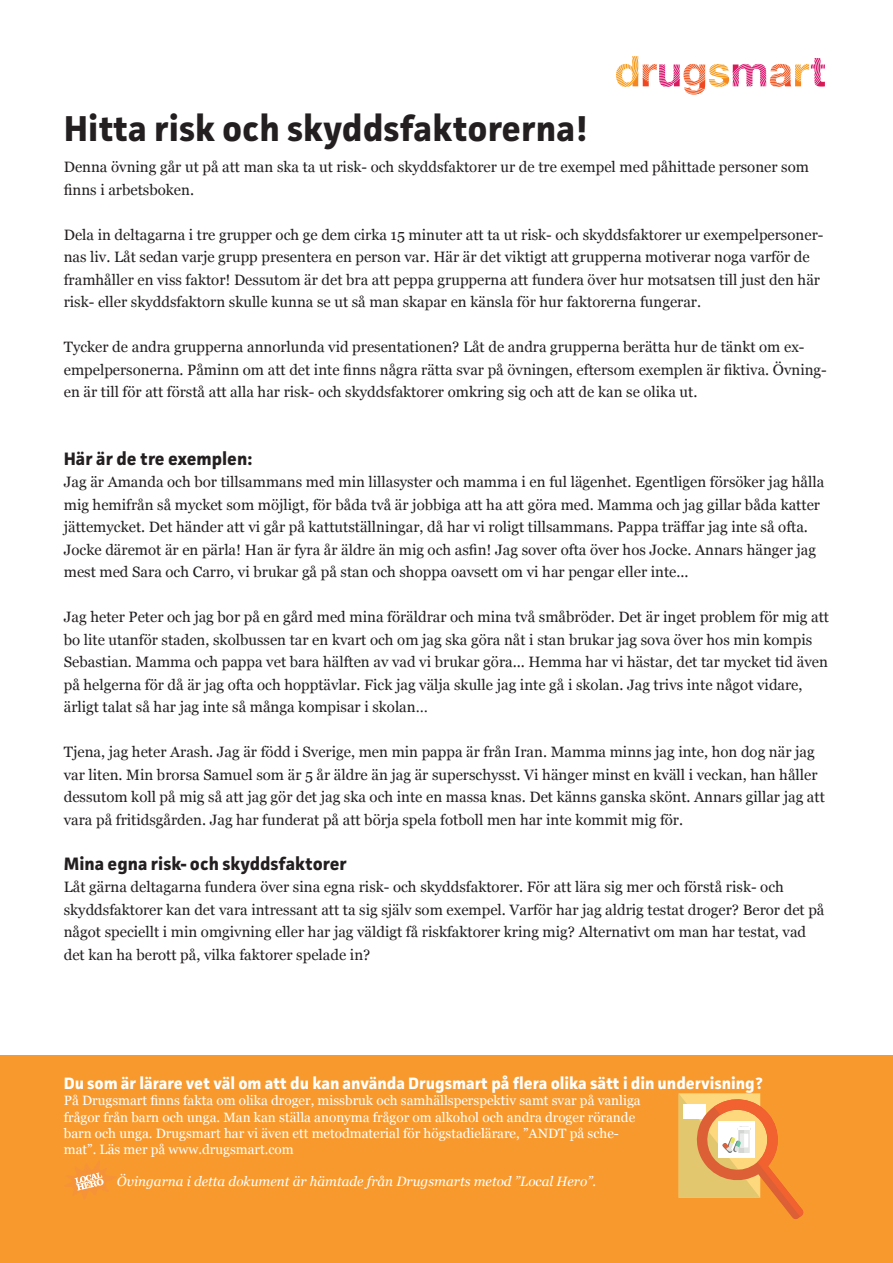
<style>
.page{position:relative;width:893px;height:1263px;background:#fff}
.page>*{position:absolute;margin:0;border:0;box-sizing:border-box;transform-origin:0 0}
.t1{font:700 36px "Facit";color:#231f20}
.t2{font:700 18px "Facit";color:#231f20}
.t3{font:700 16.5px "Facit";color:#fff}
.t4{font:15px/22.5px "Georgia";color:#231f20}
.t5{font:13.5px/16.2px "Georgia";color:#fff}
.t6{font:italic 13.5px "Georgia";color:#fff}
</style>
<div class="page">
<svg style="left:616px;top:56px;width:209px;height:39px"></svg>
<div style="left:0;top:1055px;width:893px;height:208px;background:#f8992d"></div>
<svg style="left:679px;top:1093px;width:124px;height:126px"></svg>
<svg style="left:65px;top:1162px;width:50px;height:37px"></svg>
<p class="t1" style="left:64px;top:106px;width:525px">Hitta risk och skyddsfaktorerna!</p>
<p class="t4" style="left:64px;top:156px;width:747px">Denna övning går ut på att man ska ta ut risk- och skyddsfaktorer ur de tre exempel med påhittade personer som finns i arbetsboken.</p>
<p class="t4" style="left:64px;top:224px;width:761px">Dela in deltagarna i tre grupper och ge dem cirka 15 minuter att ta ut risk- och skyddsfaktorer ur exempelpersoner&shy;nas liv. Låt sedan varje grupp presentera en person var. Här är det viktigt att grupperna motiverar noga varför de framhåller en viss faktor! Dessutom är det bra att peppa grupperna att fundera över hur motsatsen till just den här risk- eller skyddsfaktorn skulle kunna se ut så man skapar en känsla för hur faktorerna fungerar.</p>
<p class="t4" style="left:64px;top:336px;width:765px">Tycker de andra grupperna annorlunda vid presentationen? Låt de andra grupperna berätta hur de tänkt om ex&shy;empelpersonerna. Påminn om att det inte finns några rätta svar på övningen, eftersom exemplen är fiktiva. Övning&shy;en är till för att förstå att alla har risk- och skyddsfaktorer omkring sig och att de kan se olika ut.</p>
<p class="t2" style="left:64px;top:447px;width:190px">Här är de tre exemplen:</p>
<p class="t4" style="left:64px;top:471px;width:762px">Jag är Amanda och bor tillsammans med min lillasyster och mamma i en ful lägenhet. Egentligen försöker jag hålla mig hemifrån så mycket som möjligt, för båda två är jobbiga att ha att göra med. Mamma och jag gillar båda katter jättemycket. Det händer att vi går på kattutställningar, då har vi roligt tillsammans. Pappa träffar jag inte så ofta.<br>Jocke däremot är en pärla! Han är fyra år äldre än mig och asfin! Jag sover ofta över hos Jocke. Annars hänger jag mest med Sara och Carro, vi brukar gå på stan och shoppa oavsett om vi har pengar eller inte...</p>
<p class="t4" style="left:64px;top:606px;width:767px">Jag heter Peter och jag bor på en gård med mina föräldrar och mina två småbröder. Det är inget problem för mig att bo lite utanför staden, skolbussen tar en kvart och om jag ska göra nåt i stan brukar jag sova över hos min kompis Sebastian. Mamma och pappa vet bara hälften av vad vi brukar göra... Hemma har vi hästar, det tar mycket tid även på helgerna för då är jag ofta och hopptävlar. Fick jag välja skulle jag inte gå i skolan. Jag trivs inte något vidare, ärligt talat så har jag inte så många kompisar i skolan…</p>
<p class="t4" style="left:64px;top:741px;width:763px">Tjena, jag heter Arash. Jag är född i Sverige, men min pappa är från Iran. Mamma minns jag inte, hon dog när jag var liten. Min brorsa Samuel som är 5 år äldre än jag är superschysst. Vi hänger minst en kväll i veckan, han håller dessutom koll på mig så att jag gör det jag ska och inte en massa knas. Det känns ganska skönt. Annars gillar jag att vara på fritidsgården. Jag har funderat på att börja spela fotboll men har inte kommit mig för.</p>
<p class="t2" style="left:64px;top:852px;width:285px">Mina egna risk- och skyddsfaktorer</p>
<p class="t4" style="left:64px;top:876px;width:762px">Låt gärna deltagarna fundera över sina egna risk- och skyddsfaktorer. För att lära sig mer och förstå risk- och skyddsfaktorer kan det vara intressant att ta sig själv som exempel. Varför har jag aldrig testat droger? Beror det på något speciellt i min omgivning eller har jag väldigt få riskfaktorer kring mig? Alternativt om man har testat, vad det kan ha berott på, vilka faktorer spelade in?</p>
<p class="t3" style="left:64px;top:1073px;width:700px">Du som är lärare vet väl om att du kan använda Drugsmart på flera olika sätt i din undervisning?</p>
<p class="t5" style="left:64px;top:1093px;width:578px">På Drugsmart finns fakta om olika droger, missbruk och samhällsperspektiv samt svar på vanliga frågor från barn och unga. Man kan ställa anonyma frågor om alkohol och andra droger rörande barn och unga. Drugsmart har vi även ett metodmaterial för högstadielärare, ”ANDT på sche&shy;mat”. Läs mer på www.drugsmart.com</p>
<p class="t6" style="left:117px;top:1173px;width:481px">Övingarna i detta dokument är hämtade från Drugsmarts metod ”Local Hero”.</p>
</div>
